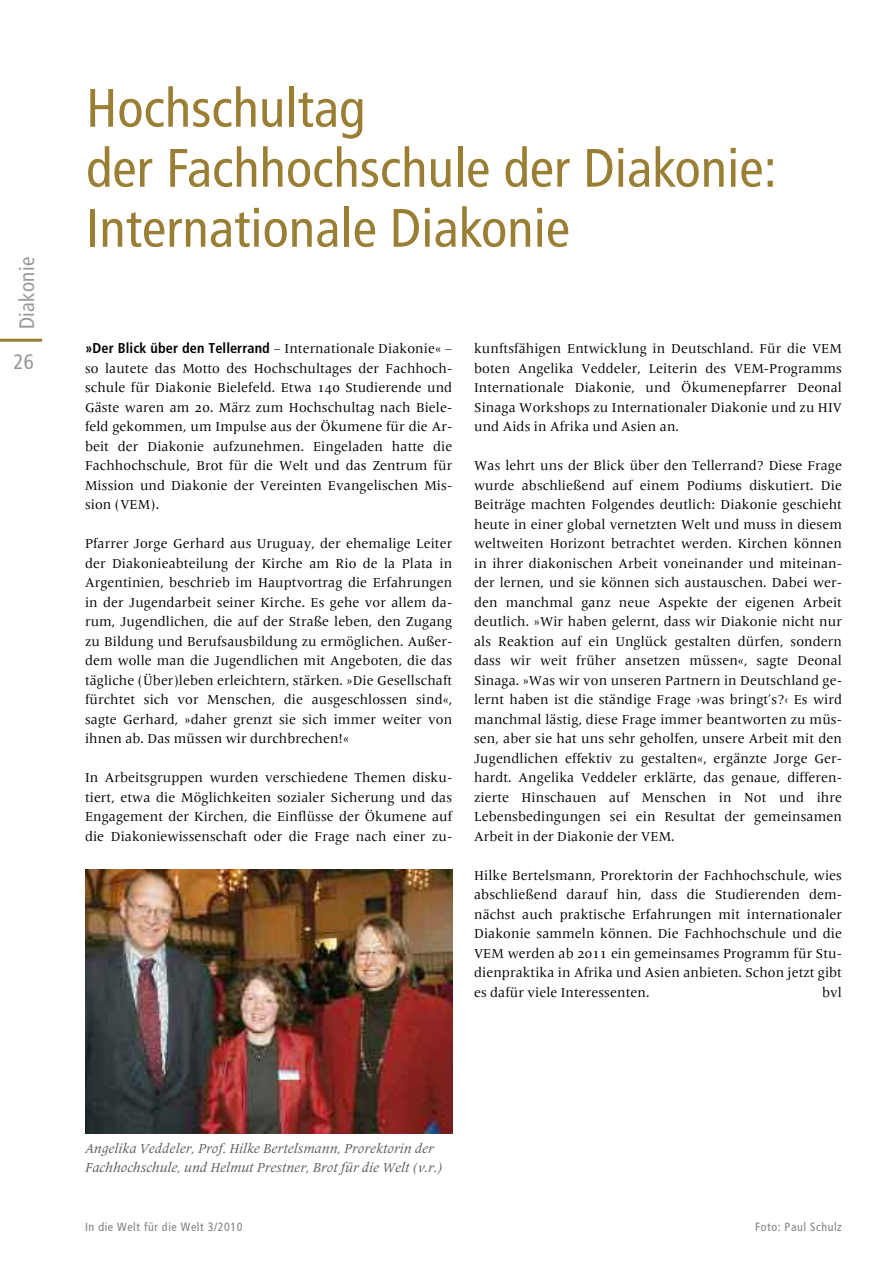
<style>
.page{position:relative;width:893px;height:1263px;background:#fff}
.page>*{position:absolute;margin:0;border:0;box-sizing:border-box;transform-origin:0 0}
.t1{font:condensed 54px/60px "Frutiger LT Pro";letter-spacing:.005em;color:#9a7e33}
.t2{font:condensed 21px "Frutiger LT Pro";letter-spacing:.015em;color:#999}
.t3{font:700 condensed 14.25px "Frutiger LT Pro";letter-spacing:.005em;color:#000}
.t4{font:13.5px/19.5px "Frutiger Serif LT Pro";letter-spacing:.01em;color:#000;text-align:justify}
.t5{font:italic 13.5px/19.5px "Frutiger Serif LT Pro";color:#595959}
.t6{font:condensed 12px "Frutiger LT Pro";letter-spacing:.05em;color:#808080}
.s1{font-family:"Frutiger Serif LT Pro";font-weight:400;font-stretch:normal;font-size:13.5px}
</style>
<div class="page">
<img style="left:85px;top:869px;width:368px;height:264px">
<hr style="left:0;top:339px;width:42px;height:3px;background:#9a7e33">
<h2 class="t2" style="left:20px;top:329px;width:74px;rotate:-90deg">Diakonie</h2>
<h2 class="t2" style="left:14px;top:354px;width:22px">26</h2>
<h1 class="t1" style="left:86px;top:84px;width:692px">Hochschultag<br>der Fachhochschule der Diakonie:<br>Internationale Diakonie</h1>
<p class="t3" style="left:85px;top:343px;width:369px">»Der Blick über den Tellerrand <span class="s1">– Internationale Diakonie« –</span></p>
<p class="t4" style="left:85px;top:360px;width:369px">so lautete das Motto des Hochschultages der Fachhoch&shy;schule für Diakonie Bielefeld. Etwa 140 Studierende und Gäste waren am 20. März zum Hochschultag nach Biele&shy;feld gekommen, um Impulse aus der Ökumene für die Ar&shy;beit der Diakonie aufzunehmen. Eingeladen hatte die Fachhochschule, Brot für die Welt und das Zentrum für Mission und Diakonie der Vereinten Evangelischen Mis&shy;sion (VEM).</p>
<p class="t4" style="left:85px;top:536px;width:369px">Pfarrer Jorge Gerhard aus Uruguay, der ehemalige Leiter der Diakonieabteilung der Kirche am Rio de la Plata in Argentinien, beschrieb im Hauptvortrag die Erfahrungen in der Jugendarbeit seiner Kirche. Es gehe vor allem da&shy;rum, Jugendlichen, die auf der Straße leben, den Zugang zu Bildung und Berufsausbildung zu ermöglichen. Außer&shy;dem wolle man die Jugendlichen mit Angeboten, die das tägliche (Über)leben erleichtern, stärken. »Die Gesellschaft fürchtet sich vor Menschen, die ausgeschlossen sind«, sagte Gerhard, »daher grenzt sie sich immer weiter von ihnen ab. Das müssen wir durchbrechen!«</p>
<p class="t4" style="left:85px;top:770px;width:369px">In Arbeitsgruppen wurden verschiedene Themen disku&shy;tiert, etwa die Möglichkeiten sozialer Sicherung und das Engagement der Kirchen, die Einflüsse der Ökumene auf die Diakoniewissenschaft oder die Frage nach einer zu-</p>
<p class="t4" style="left:474px;top:341px;width:369px">kunftsfähigen Entwicklung in Deutschland. Für die VEM boten Angelika Veddeler, Leiterin des VEM-Programms Internationale Diakonie, und Ökumenepfarrer Deonal Sinaga Workshops zu Internationaler Diakonie und zu HIV und Aids in Afrika und Asien an.</p>
<p class="t4" style="left:474px;top:458px;width:369px">Was lehrt uns der Blick über den Tellerrand? Diese Frage wurde abschließend auf einem Podiums diskutiert. Die Beiträge machten Folgendes deutlich: Diakonie geschieht heute in einer global vernetzten Welt und muss in diesem weltweiten Horizont betrachtet werden. Kirchen können in ihrer diakonischen Arbeit voneinander und miteinan&shy;der lernen, und sie können sich austauschen. Dabei wer&shy;den manchmal ganz neue Aspekte der eigenen Arbeit deutlich. »Wir haben gelernt, dass wir Diakonie nicht nur als Reaktion auf ein Unglück gestalten dürfen, sondern dass wir weit früher ansetzen müssen«, sagte Deonal Sinaga. »Was wir von unseren Partnern in Deutschland ge&shy;lernt haben ist die ständige Frage ›was bringt’s?‹ Es wird manchmal lästig, diese Frage immer beantworten zu müs&shy;sen, aber sie hat uns sehr geholfen, unsere Arbeit mit den Jugendlichen effektiv zu gestalten«, ergänzte Jorge Ger&shy;hardt. Angelika Veddeler erklärte, das genaue, differen&shy;zierte Hinschauen auf Menschen in Not und ihre Lebensbedingungen sei ein Resultat der gemeinsamen Arbeit in der Diakonie der VEM.</p>
<p class="t4" style="left:474px;top:867px;width:369px">Hilke Bertelsmann, Prorektorin der Fachhochschule, wies abschließend darauf hin, dass die Studierenden dem&shy;nächst auch praktische Erfahrungen mit internationaler Diakonie sammeln können. Die Fachhochschule und die VEM werden ab 2011 ein gemeinsames Programm für Stu&shy;dienpraktika in Afrika und Asien anbieten. Schon jetzt gibt es dafür viele Interessenten.</p>
<p class="t4" style="left:822px;top:984px;width:21px">bvl</p>
<p class="t5" style="left:85px;top:1140px;width:359px">Angelika Veddeler, Prof. Hilke Bertelsmann, Prorektorin der<br>Fachhochschule, und Helmut Prestner, Brot für die Welt (v.r.)</p>
<p class="t6" style="left:85px;top:1222px;width:159px">In die Welt für die Welt 3/2010</p>
<p class="t6" style="left:755px;top:1222px;width:88px">Foto: Paul Schulz</p>
</div>
